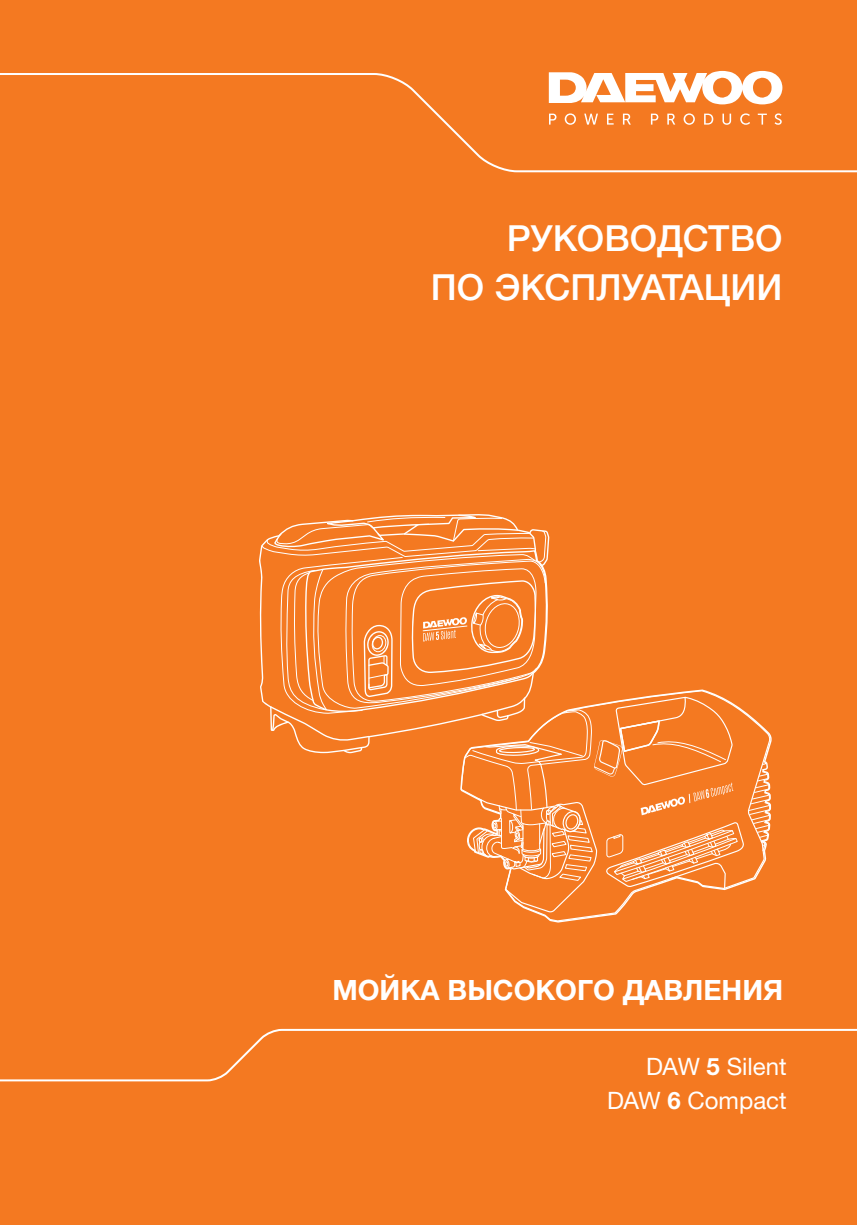
<style>
.page{position:relative;width:857px;height:1225px;background:#fff}
.page>*{position:absolute;margin:0;border:0;box-sizing:border-box;transform-origin:0 0}
.t1{font:500 36px/49.6px "Helvetica Neue LTW1 G";color:#fff;text-align:right}
.t2{font:700 28px "Helvetica Neue LTW1 G";color:#fff}
.t3{font:24px/33.6px "Helvetica Neue LTW1 G";color:#fff;text-align:right}
.s1{font-weight:700}
</style>
<div class="page">
<div style="left:0;top:0;width:856px;height:1224px;background:#f47921"></div>
<svg style="left:0;top:73px;width:856px;height:100px"></svg>
<svg style="left:0;top:1028px;width:856px;height:54px"></svg>
<svg style="left:548px;top:71px;width:234px;height:33px"></svg>
<svg style="left:548px;top:114px;width:8px;height:11px"></svg>
<svg style="left:564px;top:113px;width:11px;height:12px"></svg>
<svg style="left:584px;top:114px;width:13px;height:11px"></svg>
<svg style="left:606px;top:114px;width:7px;height:11px"></svg>
<svg style="left:622px;top:114px;width:8px;height:11px"></svg>
<svg style="left:650px;top:114px;width:8px;height:11px"></svg>
<svg style="left:667px;top:114px;width:8px;height:11px"></svg>
<svg style="left:683px;top:113px;width:11px;height:12px"></svg>
<svg style="left:703px;top:114px;width:10px;height:11px"></svg>
<svg style="left:722px;top:114px;width:8px;height:11px"></svg>
<svg style="left:739px;top:113px;width:10px;height:12px"></svg>
<svg style="left:757px;top:114px;width:9px;height:11px"></svg>
<svg style="left:774px;top:113px;width:7px;height:12px"></svg>
<svg style="left:536px;top:732px;width:234px;height:190px"></svg>
<svg style="left:262px;top:514px;width:507px;height:399px"></svg>
<p class="t1" style="left:430px;top:213px;width:353px">РУКОВОДСТВО<br>ПО ЭКСПЛУАТАЦИИ</p>
<p class="t2" style="left:332px;top:972px;width:452px">МОЙКА ВЫСОКОГО ДАВЛЕНИЯ</p>
<p class="t3" style="left:606px;top:1049px;width:181px">DAW <span class="s1">5</span> Silent<br>DAW <span class="s1">6</span> Compact</p>
</div>
